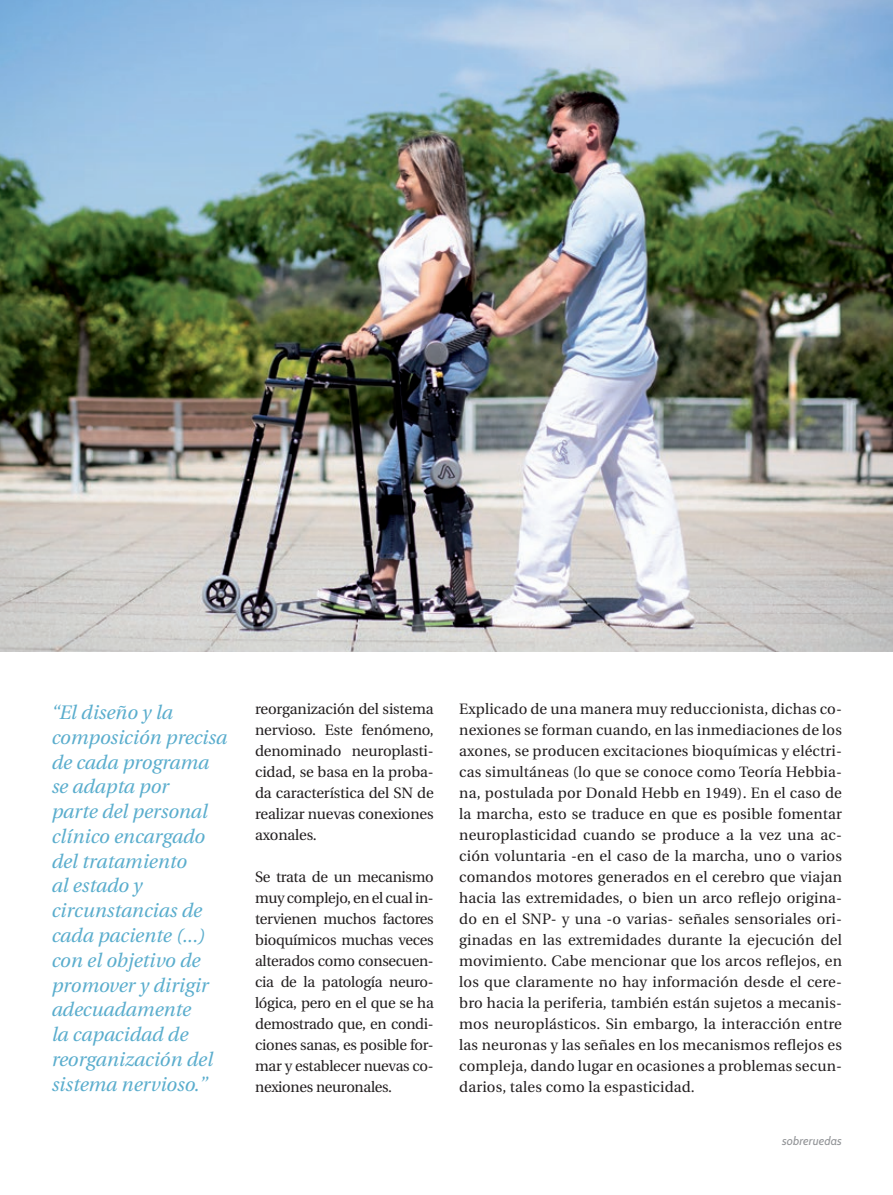
<style>
.page{position:relative;width:893px;height:1195px;background:#fff}
.page>*{position:absolute;margin:0;border:0;box-sizing:border-box;transform-origin:0 0}
._8_DESTACAT{font:italic 19.5px/24.8px "Utopia";color:#5aadcd}
._7_COS_PRINCIPAL{font:15px/21px "Utopia";letter-spacing:-.01em;color:#231f20;text-align:justify}
.t1{font:italic 12px "Cabin";letter-spacing:.01em;color:#939598}
</style>
<div class="page">
<img style="left:0;top:0;width:893px;height:651px">
<p class="_8_DESTACAT" style="left:51px;top:700px;width:177px">“El diseño y la composición precisa de cada programa se adapta por<br>parte del personal clínico encargado del tratamiento<br>al estado y circunstancias de cada paciente (...) con el objetivo de promover y dirigir adecuadamente<br>la capacidad de reorganización del sistema nervioso.”</p>
<p class="_7_COS_PRINCIPAL" style="left:255px;top:699px;width:180px">reorganización del sistema nervioso. Este fenómeno, denominado neuroplasti&shy;cidad, se basa en la proba&shy;da característica del SN de realizar nuevas conexiones axonales.</p>
<p class="_7_COS_PRINCIPAL" style="left:255px;top:867px;width:180px">Se trata de un mecanismo muy complejo, en el cual in&shy;tervienen muchos factores bioquímicos muchas veces alterados como consecuen&shy;cia de la patología neuro&shy;lógica, pero en el que se ha demostrado que, en condi&shy;ciones sanas, es posible for&shy;mar y establecer nuevas co&shy;nexiones neuronales.</p>
<p class="_7_COS_PRINCIPAL" style="left:459px;top:699px;width:384px">Explicado de una manera muy reduccionista, dichas co&shy;nexiones se forman cuando, en las inmediaciones de los axones, se producen excitaciones bioquímicas y eléctri&shy;cas simultáneas (lo que se conoce como Teoría Hebbia&shy;na, postulada por Donald Hebb en 1949). En el caso de la marcha, esto se traduce en que es posible fomentar neuroplasticidad cuando se produce a la vez una ac&shy;ción voluntaria -en el caso de la marcha, uno o varios comandos motores generados en el cerebro que viajan hacia las extremidades, o bien un arco reflejo origina&shy;do en el SNP- y una -o varias- señales sensoriales ori&shy;ginadas en las extremidades durante la ejecución del movimiento. Cabe mencionar que los arcos reflejos, en los que claramente no hay información desde el cere&shy;bro hacia la periferia, también están sujetos a mecanis&shy;mos neuroplásticos. Sin embargo, la interacción entre las neuronas y las señales en los mecanismos reflejos es compleja, dando lugar en ocasiones a problemas secun&shy;darios, tales como la espasticidad.</p>
<p class="t1" style="left:782px;top:1133px;width:61px">sobreruedas</p>
</div>
